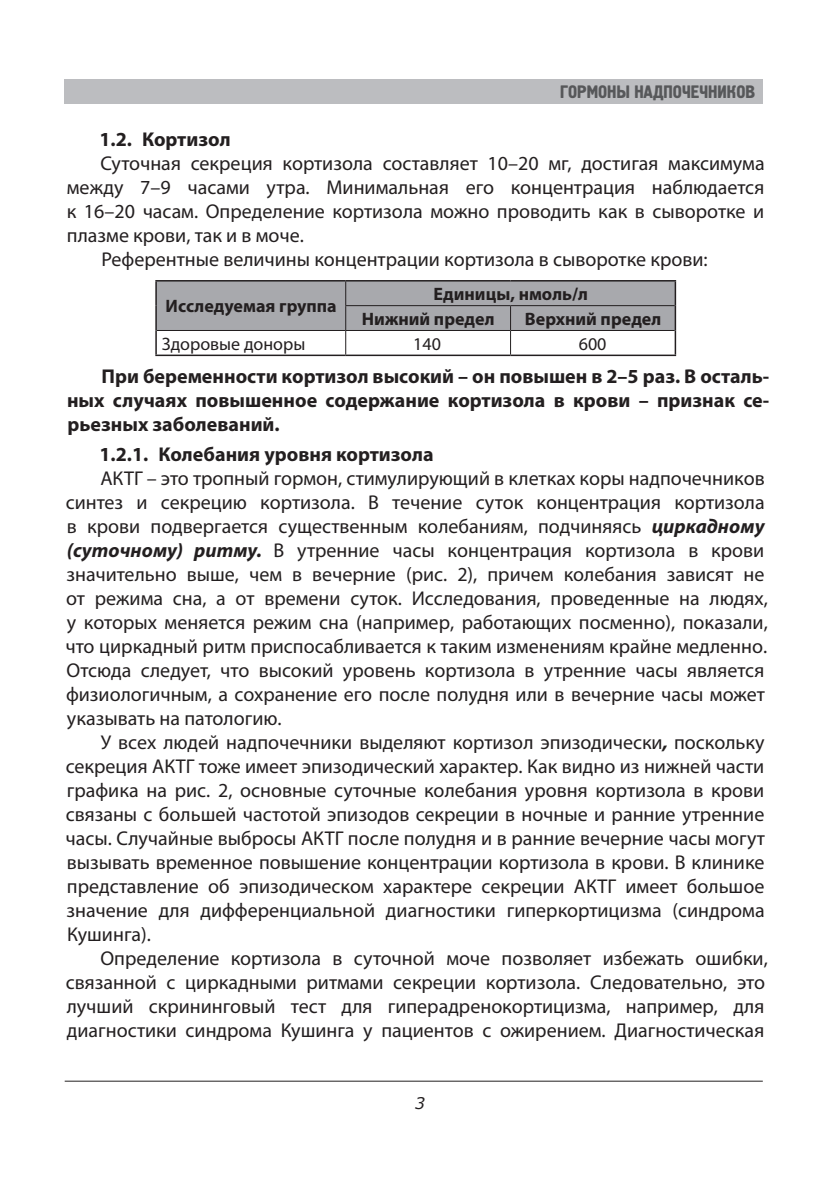
<style>
.page{position:relative;width:840px;height:1191px;background:#fff}
.page>*{position:absolute;margin:0;border:0;box-sizing:border-box;transform-origin:0 0}
.miriad_10{font:20px/24px "Myriad Pro";color:#231f20;text-align:justify}
.miriad_10-2{font:700 20px/24px "Myriad Pro";color:#231f20;text-align:justify}
.пункт{font:700 20px "Myriad Pro";color:#231f20}
.таблица{font:700 18px "Myriad Pro";color:#231f20}
.t1{font:18px "Hermes C";color:#57585a}
.таблица-2{font:18px "Myriad Pro";color:#231f20}
.t2{font:italic 16px "Verdana";color:#231f20}
.s1{font-weight:700;font-style:italic}
</style>
<div class="page">
<hr style="left:65px;top:1080px;width:697px;height:1px;background:#231f20">
<div style="left:65px;top:79px;width:697px;height:25px;background:#bcbdc0"></div>
<hr style="left:155px;top:280px;width:190px;height:1px;background:#231f20">
<hr style="left:155px;top:281px;width:2px;height:25px;background:#231f20">
<hr style="left:155px;top:306px;width:2px;height:24px;background:#231f20">
<hr style="left:345px;top:280px;width:165px;height:1px;background:#231f20">
<hr style="left:510px;top:280px;width:165px;height:1px;background:#231f20">
<hr style="left:155px;top:330px;width:2px;height:24px;background:#231f20">
<svg style="left:156px;top:281px;width:519px;height:73px"></svg>
<hr style="left:155px;top:354px;width:190px;height:2px;background:#231f20">
<hr style="left:345px;top:354px;width:165px;height:2px;background:#231f20">
<hr style="left:510px;top:354px;width:165px;height:2px;background:#231f20">
<p class="t1" style="left:559px;top:82px;width:197px">ГОРМОНЫ НАДПОЧЕЧНИКОВ</p>
<p class="пункт" style="left:99px;top:126px;width:132px">1.2. Кортизол</p>
<p class="miriad_10" style="left:67px;top:151px;width:699px;text-indent:34px">Суточная секреция кортизола составляет 10–20 мг, достигая максимума между 7–9 часами утра. Минимальная его концентрация наблюдается к 16–20 часам. Определение кортизола можно проводить как в сыворотке и плазме крови, так и в моче.</p>
<p class="miriad_10" style="left:101px;top:247px;width:607px">Референтные величины концентрации кортизола в сыворотке крови:</p>
<p class="таблица" style="left:165px;top:294px;width:173px">Исследуемая группа</p>
<p class="таблица" style="left:433px;top:282px;width:156px">Единицы, нмоль/л</p>
<p class="таблица" style="left:362px;top:307px;width:134px">Нижний предел</p>
<p class="таблица" style="left:524px;top:307px;width:138px">Верхний предел</p>
<p class="таблица-2" style="left:162px;top:332px;width:145px">Здоровые доноры</p>
<p class="таблица-2" style="left:413px;top:332px;width:29px">140</p>
<p class="таблица-2" style="left:578px;top:332px;width:29px">600</p>
<p class="miriad_10-2" style="left:67px;top:364px;width:703px;text-indent:34px">При беременности кортизол высокий – он повышен в 2–5 раз. В осталь&shy;ных случаях повышенное содержание кортизола в крови – признак се&shy;рьезных заболеваний.</p>
<p class="пункт" style="left:99px;top:441px;width:335px">1.2.1. Колебания уровня кортизола</p>
<p class="miriad_10" style="left:65px;top:466px;width:703px;text-align:left;text-indent:35px">АКТГ – это тропный гормон, стимулирующий в клетках коры надпочечников синтез и секрецию кортизола. В течение суток концентрация кортизола в крови подвергается существенным колебаниям, подчиняясь <span class="s1">циркадному (суточному) ритму.</span> В утренние часы концентрация кортизола в крови значительно выше, чем в вечерние (рис. 2), причем колебания зависят не от режима сна, а от времени суток. Исследования, проведенные на людях, у которых меняется режим сна (например, работающих посменно), показали, что циркадный ритм приспосабливается к таким изменениям крайне медленно.<br>Отсюда следует, что высокий уровень кортизола в утренние часы является физиологичным, а сохранение его после полудня или в вечерние часы может указывать на патологию.</p>
<p class="miriad_10" style="left:65px;top:730px;width:700px;text-indent:35px">У всех людей надпочечники выделяют кортизол эпизодически<span class="s1">,</span> поскольку секреция АКТГ тоже имеет эпизодический характер. Как видно из нижней части графика на рис. 2, основные суточные колебания уровня кортизола в крови связаны с большей частотой эпизодов секреции в ночные и ранние утренние часы. Случайные выбросы АКТГ после полудня и в ранние вечерние часы могут вызывать временное повышение концентрации кортизола в крови. В клинике представление об эпизодическом характере секреции АКТГ имеет большое значение для дифференциальной диагностики гиперкортицизма (синдрома Кушинга).</p>
<p class="miriad_10" style="left:66px;top:946px;width:703px;text-align:left;text-indent:35px">Определение кортизола в суточной моче позволяет избежать ошибки, связанной с циркадными ритмами секреции кортизола. Следовательно, это лучший скрининговый тест для гиперадренокортицизма, например, для диагностики синдрома Кушинга у пациентов с ожирением. Диагностическая</p>
<p class="t2" style="left:414px;top:1092px;width:12px">3</p>
</div>
